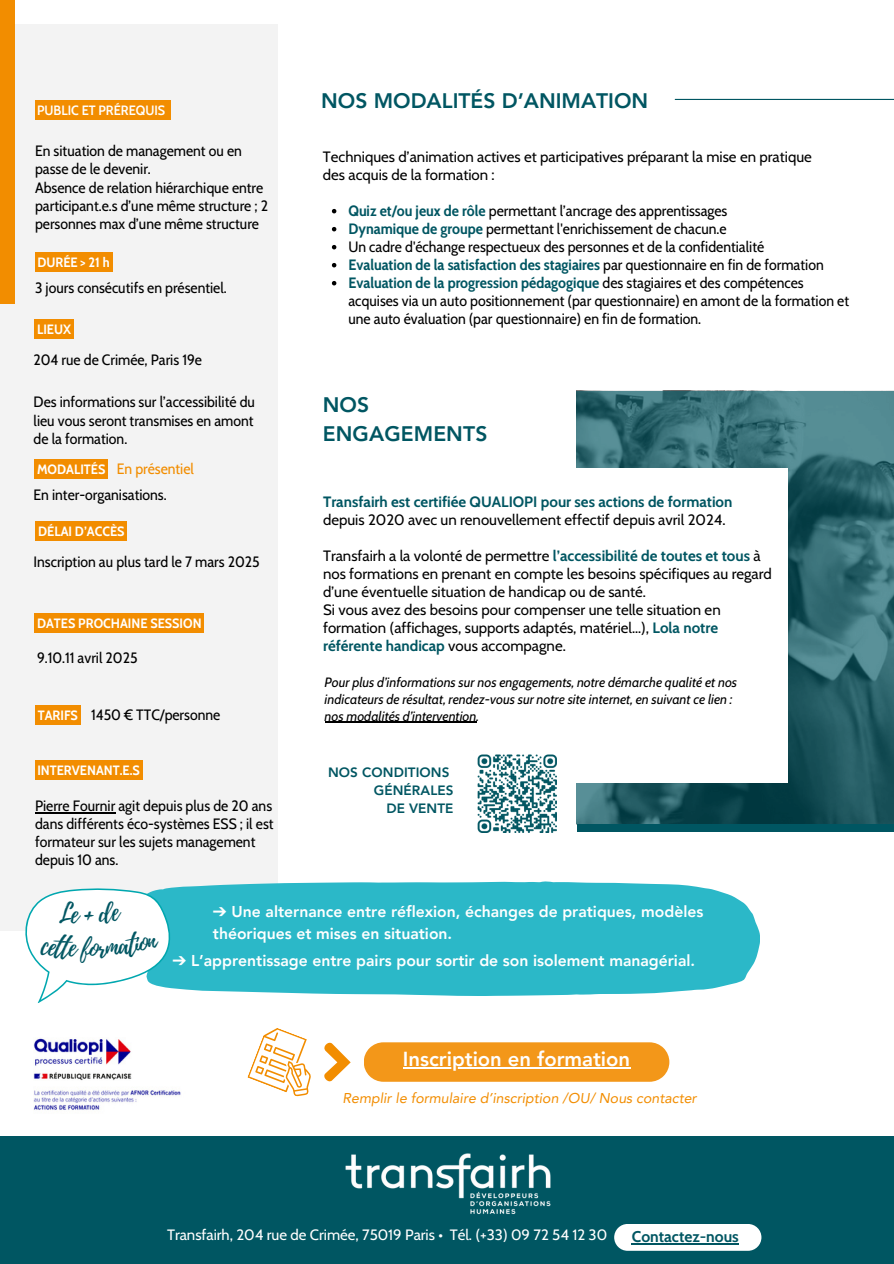
<style>
.page{position:relative;width:894px;height:1264px;background:#fff}
.page>*{position:absolute;margin:0;border:0;box-sizing:border-box;transform-origin:0 0}
.t1{font:26.4px "Playlist Script";color:#005662}
.t2{font:800 21px/29.2px "Avenir LT Pro";color:#005662}
.t3{font:800 20.25px "Avenir LT Pro";color:#fff}
.t4{font:800 15.75px/21.3px "Avenir LT Pro";color:#fff}
.t5{font:700 15.6px "Cabin";color:#005662}
.t6{font:semi-condensed 15px/18px "Cabin";color:#000}
.t7{font:15px/18px "Cabin";color:#000}
.t8{font:700 semi-condensed 15px "Cabin";color:#005662}
.t9{font:15px "Cabin";color:#fff}
.t10{font:700 15px "Cabin";color:#005662}
.t11{font:semi-condensed 15px "Cabin";color:#f28d00}
.t12{font:italic 14.25px "Avenir LT Pro";color:#f28d00}
.t13{font:italic 13.5px/16.8px "Cabin";color:#000}
.t14{font:700 semi-condensed 13.5px "Cabin";color:#fff}
.t15{font:800 13.5px "Avenir LT Pro";letter-spacing:.005em;color:#005662}
.t16{font:600 semi-condensed 13.5px "Cabin";color:#fff}
.s1{font-weight:700;color:#005662}
.s2{font-weight:400;color:#000}
.s3{font-family:"Free Serif";font-weight:400}
</style>
<div class="page">
<div style="left:0;top:24px;width:277px;height:906px;background:#f3f3f3"></div>
<div style="left:0;top:1136px;width:893px;height:127px;background:#005662"></div>
<hr style="left:675px;top:99px;width:218px;height:1px;background:#005662">
<div style="left:0;top:0;width:14px;height:303px;background:#f28d00"></div>
<svg style="left:576px;top:391px;width:317px;height:433px;background:#30676f"></svg>
<div style="left:576px;top:824px;width:317px;height:8px;background:#005662"></div>
<div style="left:321px;top:468px;width:466px;height:315px;background:#fff"></div>
<img style="left:345px;top:1153px;width:206px;height:62px">
<img style="left:477px;top:754px;width:79px;height:78px">
<div style="left:614px;top:1223px;width:147px;height:27px;background:#fff;border-radius:13px"></div>
<hr style="left:631px;top:1242px;width:107px;height:2px;background:#005662">
<div style="left:172px;top:881px;width:587px;height:114px;background:#2bb8c8"></div>
<svg style="left:332px;top:209px;width:4px;height:4px"></svg>
<svg style="left:332px;top:227px;width:4px;height:4px"></svg>
<svg style="left:332px;top:245px;width:4px;height:4px"></svg>
<svg style="left:332px;top:263px;width:4px;height:4px"></svg>
<svg style="left:332px;top:281px;width:4px;height:4px"></svg>
<div style="left:35px;top:253px;width:77px;height:19px;background:#f28d00"></div>
<div style="left:35px;top:319px;width:39px;height:19px;background:#f28d00"></div>
<div style="left:35px;top:459px;width:73px;height:19px;background:#f28d00"></div>
<div style="left:36px;top:521px;width:91px;height:19px;background:#f28d00"></div>
<div style="left:35px;top:613px;width:169px;height:19px;background:#f28d00"></div>
<div style="left:35px;top:705px;width:45px;height:19px;background:#f28d00"></div>
<div style="left:35px;top:760px;width:107px;height:19px;background:#f28d00"></div>
<hr style="left:35px;top:812px;width:80px;height:1px;background:#000">
<div style="left:35px;top:101px;width:135px;height:19px;background:#f28d00"></div>
<hr style="left:324px;top:722px;width:152px;height:1px;background:#000">
<svg style="left:247px;top:1028px;width:103px;height:69px"></svg>
<svg style="left:364px;top:1042px;width:305px;height:39px;background:#f39c25"></svg>
<hr style="left:402px;top:1067px;width:228px;height:1px;background:#fff">
<img style="left:34px;top:1038px;width:147px;height:72px">
<svg style="left:22px;top:887px;width:150px;height:116px"></svg>
<p class="t16" style="left:37px;top:102px;width:130px">PUBLIC ET PRÉREQUIS</p>
<p class="t6" style="left:35px;top:142px;width:234px">En situation de management ou en passe de le devenir.<br>Absence de relation hiérarchique entre participant.e.s d’une même structure ; 2 personnes max d’une même structure</p>
<h4 class="t14" style="left:37px;top:254px;width:74px">DURÉE &gt; 21 h</h4>
<p class="t6" style="left:35px;top:278px;width:193px">3 jours consécutifs en présentiel.</p>
<h5 class="t14" style="left:37px;top:321px;width:35px">LIEUX</h5>
<p class="t6" style="left:34px;top:350px;width:170px">204 rue de Crimée, Paris 19e</p>
<h3 class="t6" style="left:34px;top:393px;width:223px;text-align:justify">Des informations sur l’accessibilité du lieu vous seront transmises en amont de la formation.</h3>
<p class="t14" style="left:37px;top:461px;width:70px">MODALITÉS</p>
<p class="t11" style="left:117px;top:459px;width:79px">En présentiel</p>
<p class="t6" style="left:34px;top:486px;width:134px">En inter-organisations.</p>
<p class="t14" style="left:38px;top:523px;width:88px">DÉLAI D’ACCÈS</p>
<h5 class="t6" style="left:34px;top:552px;width:227px">Inscription au plus tard le 7 mars 2025</h5>
<p class="t14" style="left:37px;top:615px;width:166px">DATES PROCHAINE SESSION</p>
<h4 class="t6" style="left:37px;top:649px;width:102px">9.10.11 avril 2025</h4>
<p class="t14" style="left:38px;top:706px;width:42px">TARIFS</p>
<p class="t6" style="left:91px;top:705px;width:130px">1450 € TTC/personne</p>
<p class="t14" style="left:37px;top:761px;width:104px">INTERVENANT.E.S</p>
<p class="t6" style="left:35px;top:797px;width:240px">Pierre Fournir agit depuis plus de 20 ans dans différents éco-systèmes ESS ; il est formateur sur les sujets management depuis 10 ans.</p>
<p class="t2" style="left:321px;top:88px;width:328px">NOS MODALITÉS D’ANIMATION</p>
<h6 class="t7" style="left:323px;top:147px;width:490px">Techniques d’animation actives et participatives préparant la mise en pratique des acquis de la formation :</h6>
<h5 class="t6" style="left:348px;top:201px;width:380px"><span class="s1">Quiz et/ou jeux de rôle</span> permettant l’ancrage des apprentissages</h5>
<p class="t6" style="left:348px;top:219px;width:379px"><span class="s1">Dynamique de groupe</span> permettant l'enrichissement de chacun.e</p>
<h1 class="t6" style="left:348px;top:237px;width:417px">Un cadre d'échange respectueux des personnes et de la confidentialité</h1>
<h1 class="t8" style="left:348px;top:255px;width:476px">Evaluation de la satisfaction des stagiaires <span class="s2">par questionnaire en fin de formation</span></h1>
<h4 class="t6" style="left:348px;top:273px;width:502px"><span class="s1">Evaluation de la progression pédagogique</span> des stagiaires et des compétences acquises via un auto positionnement (par questionnaire) en amont de la formation et une auto évaluation (par questionnaire) en fin de formation.</h4>
<h2 class="t2" style="left:323px;top:392px;width:166px">NOS<br>ENGAGEMENTS</h2>
<p class="t10" style="left:323px;top:492px;width:411px">Transfairh est certifiée QUALIOPI pour ses actions de formation</p>
<p class="t7" style="left:323px;top:510px;width:404px">depuis 2020 avec un renouvellement effectif depuis avril 2024.</p>
<p class="t7" style="left:323px;top:546px;width:450px">Transfairh a la volonté de permettre <span class="s1">l’accessibilité de toutes et tous</span> à nos formations en prenant en compte les besoins spécifiques au regard d’une éventuelle situation de handicap ou de santé.<br>Si vous avez des besoins pour compenser une telle situation en formation (affichages, supports adaptés, matériel…), <span class="s1">Lola notre référente handicap</span> vous accompagne.</p>
<p class="t13" style="left:324px;top:673px;width:414px">Pour plus d’informations sur nos engagements, notre démarche qualité et nos indicateurs de résultat, rendez-vous sur notre site internet, en suivant ce lien : nos modalités d’intervention.</p>
<p class="t15" style="left:328px;top:766px;width:123px">NOS CONDITIONS</p>
<p class="t15" style="left:374px;top:784px;width:81px">GÉNÉRALES</p>
<p class="t15" style="left:386px;top:802px;width:69px">DE VENTE</p>
<p class="t1" style="left:82px;top:928px;width:10px">f</p>
<p class="t4" style="left:213px;top:902px;width:492px"><span class="s3">➔</span> Une alternance entre réflexion, échanges de pratiques, modèles théoriques et mises en situation.</p>
<p class="t4" style="left:172px;top:951px;width:524px"><span class="s3">➔</span> L’apprentissage entre pairs pour sortir de son isolement managérial.</p>
<h3 class="t3" style="left:402px;top:1050px;width:229px">Inscription en formation</h3>
<p class="t12" style="left:342px;top:1091px;width:355px">Remplir le formulaire d’inscription /OU/ Nous contacter</p>
<h5 class="t9" style="left:167px;top:1225px;width:441px">Transfairh, 204 rue de Crimée, 75019 Paris • Tél. (+33) 09 72 54 12 30</h5>
<h6 class="t5" style="left:631px;top:1226px;width:108px">Contactez-nous</h6>
</div>
